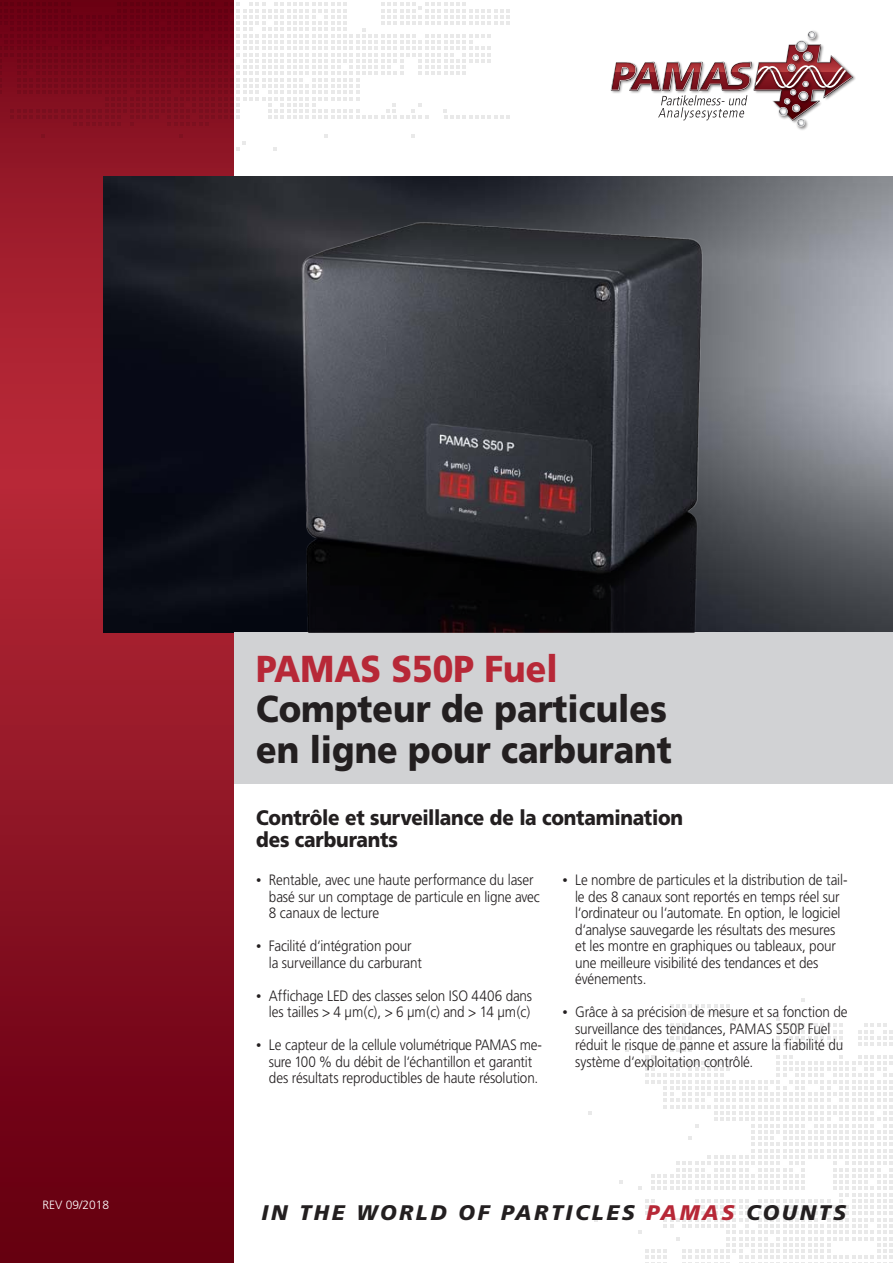
<style>
.page{position:relative;width:893px;height:1263px;background:#fff}
.page>*{position:absolute;margin:0;border:0;box-sizing:border-box;transform-origin:0 0}
.t1{font:900 37.5px/40.5px "Frutiger";color:#231f20;scale:.9 1}
.t2{font:900 37.5px "Frutiger";color:#b72837;scale:.9 1}
.t3{font:italic 900 21.15px "Frutiger";letter-spacing:.125em;color:#231f20}
.t4{font:900 21px/22.5px "Frutiger";letter-spacing:-.01em;color:#231f20;scale:.9 1}
.t5{font:300 15px/16.5px "Frutiger";letter-spacing:-.01em;color:#231f20;scale:.9 1}
.t6{font:300 12px "Frutiger";color:#fff}
.s1{font-family:"Times New Roman";font-weight:400}
.s2{color:#b72837}
</style>
<div class="page">
<svg style="left:0;top:0;width:234px;height:1263px;background:#8c1223"></svg>
<img style="left:797px;top:127px;width:10px;height:3px">
<svg style="left:611px;top:31px;width:242px;height:96px"></svg>
<svg style="left:798px;top:41px;width:7px;height:6px"></svg>
<img style="left:103px;top:177px;width:790px;height:455px">
<div style="left:234px;top:632px;width:659px;height:151px;background:#d1d2d4"></div>
<svg style="left:588px;top:1111px;width:4px;height:4px"></svg>
<svg style="left:619px;top:1180px;width:4px;height:4px"></svg>
<svg style="left:594px;top:1218px;width:4px;height:4px"></svg>
<svg style="left:613px;top:1011px;width:4px;height:3px"></svg>
<svg style="left:638px;top:998px;width:255px;height:265px"></svg>
<svg style="left:626px;top:1048px;width:3px;height:4px"></svg>
<svg style="left:0;top:2px;width:510px;height:123px"></svg>
<svg style="left:324px;top:134px;width:3px;height:4px"></svg>
<svg style="left:411px;top:134px;width:4px;height:4px"></svg>
<svg style="left:41px;top:134px;width:4px;height:4px"></svg>
<svg style="left:179px;top:134px;width:4px;height:4px"></svg>
<svg style="left:236px;top:141px;width:10px;height:10px"></svg>
<svg style="left:273px;top:147px;width:4px;height:4px"></svg>
<img style="left:138px;top:184px;width:703px;height:448px">
<p class="t6" style="left:43px;top:1198px;width:68px">REV 09/2018</p>
<h1 class="t2" style="left:256px;top:646px;width:336px">PAMAS S50P Fuel</h1>
<h1 class="t1" style="left:256px;top:689px;width:463px">Compteur de particules en ligne pour carburant</h1>
<h3 class="t4" style="left:256px;top:806px;width:476px">Contrôle et surveillance de la contamination des carburants</h3>
<p class="t5" style="left:269px;top:872px;width:303px;text-indent:-13px"><span class="s1">•</span> Rentable, avec une haute performance du laser basé sur un comptage de particule en ligne avec<br>8 canaux de lecture</p>
<p class="t5" style="left:269px;top:938px;width:171px;text-indent:-13px"><span class="s1">•</span> Facilité d‘intégration pour la surveillance du carburant</p>
<p class="t5" style="left:256px;top:987px;width:308px;text-align:right"><span class="s1">•</span> Affichage LED des classes selon ISO 4406 dans les tailles &gt; 4 μm(c), &gt; 6 μm(c) and &gt; 14 μm(c)</p>
<p class="t5" style="left:269px;top:1037px;width:305px;text-indent:-13px"><span class="s1">•</span> Le capteur de la cellule volumétrique PAMAS me&shy;sure 100 % du débit de l‘échantillon et garantit des résultats reproductibles de haute résolution.</p>
<p class="t5" style="left:575px;top:872px;width:304px;text-indent:-13px"><span class="s1">•</span> Le nombre de particules et la distribution de tail&shy;le des 8 canaux sont reportés en temps réel sur l‘ordinateur ou l‘automate. En option, le logiciel d‘analyse sauvegarde les résultats des mesures et les montre en graphiques ou tableaux, pour une meilleure visibilité des tendances et des événements.</p>
<p class="t5" style="left:575px;top:1004px;width:304px;text-indent:-13px"><span class="s1">•</span> Grâce à sa précision de mesure et sa fonction de surveillance des tendances, PAMAS S50P Fuel réduit le risque de panne et assure la fiabilité du système d‘exploitation contrôlé.</p>
<h2 class="t3" style="left:261px;top:1200px;width:586px">IN THE WORLD OF PARTICLES <span class="s2">PAMAS</span> COUNTS</h2>
</div>
